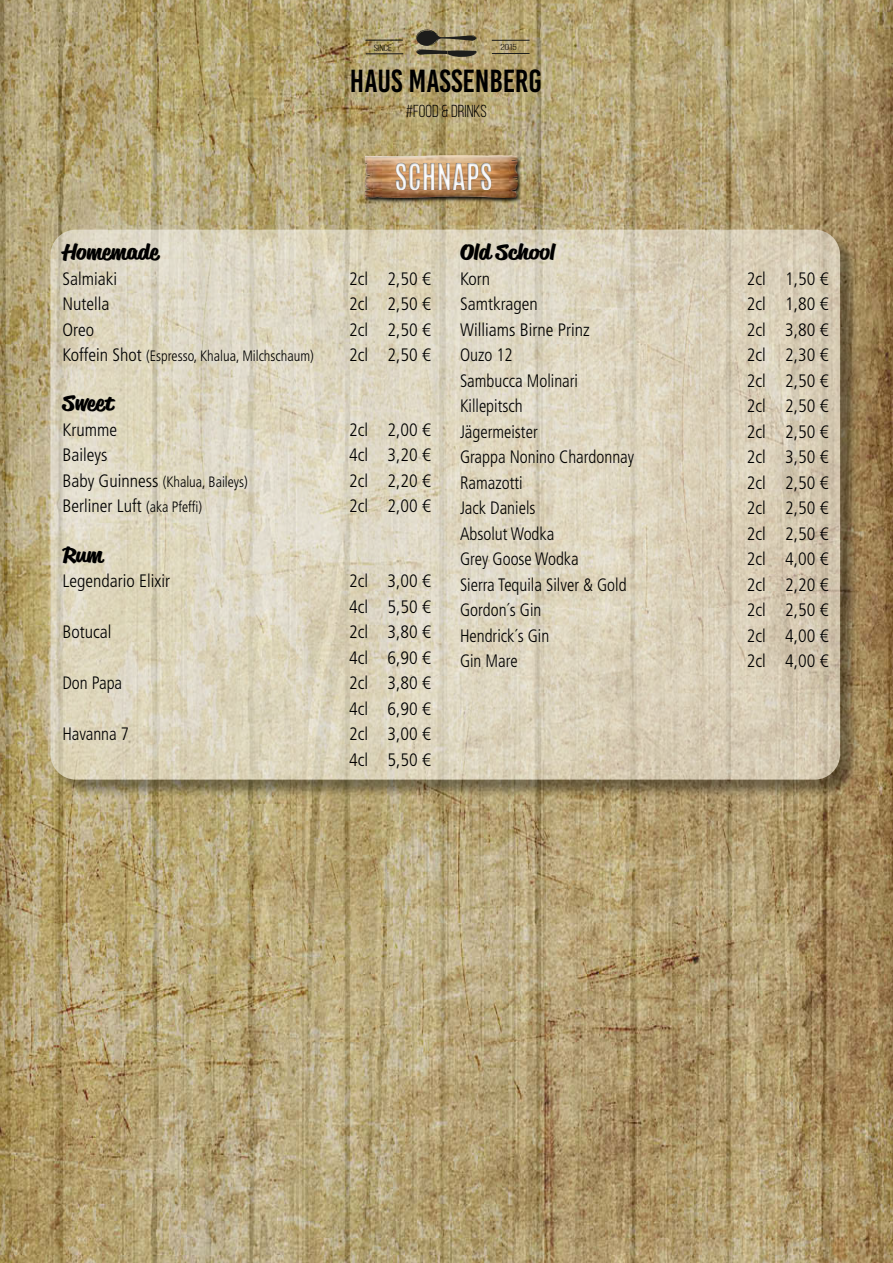
<style>
.page{position:relative;width:893px;height:1263px;background:#fff}
.page>*{position:absolute;margin:0;border:0;box-sizing:border-box;transform-origin:0 0}
.t1{font:31.95px "Base One";color:#000}
.t2{font:700 30.9px "Antonio";color:#fff;scale:.95 1}
.t3{font:700 21px "Reklame Script";color:#000}
.t4{font:300 condensed 18px "Frutiger LT Std";color:#000}
.t5{font:300 condensed 18px "Frutiger LT Std";color:#000;scale:.95 1}
.t6{font:17.4px "Bebas Neue";color:#000}
.t7{font:300 condensed 15px "Frutiger LT Std";color:#000;scale:.95 1}
.t8{font:9px "Bebas Neue";color:#000;scale:1.27 1}
.t9{font:8.7px "Bebas Neue";color:#000;scale:1.33 1}
.s1{font-size:18px}
.s2{font-size:15px}
</style>
<div class="page">
<img style="left:0;top:0;width:893px;height:1263px">
<svg style="left:416px;top:30px;width:61px;height:28px;background:#796f54"></svg>
<hr style="left:366px;top:40px;width:37px;height:1px;background:#1d1d1b">
<hr style="left:366px;top:54px;width:37px;height:1px;background:#1d1d1b">
<hr style="left:492px;top:40px;width:37px;height:1px;background:#1d1d1b">
<hr style="left:492px;top:53px;width:37px;height:1px;background:#1d1d1b">
<div style="left:53px;top:232px;width:806px;height:566px;background:#000;opacity:.75"></div>
<svg style="left:50px;top:230px;width:790px;height:550px;background:#dbd2bc"></svg>
<div style="left:364px;top:155px;width:158px;height:49px;background:#000;opacity:.93"></div>
<div style="left:363px;top:152px;width:156px;height:48px;background:#000;opacity:.24"></div>
<img style="left:387px;top:153px;width:149px;height:49px">
<p class="t8" style="left:374px;top:43px;width:16px">SINCE</p>
<p class="t9" style="left:500px;top:42px;width:14px">2015</p>
<h1 class="t1" style="left:350px;top:64px;width:193px">HAUS MASSENBERG</h1>
<p class="t6" style="left:406px;top:102px;width:83px">#FOOD &amp; DRINKS</p>
<h2 class="t2" style="left:395px;top:154px;width:104px">SCHNAPS</h2>
<p class="t3" style="left:62px;top:237px;width:98px">Homemade</p>
<p class="t4" style="left:62px;top:268px;width:56px">Salmiaki</p>
<p class="t4" style="left:349px;top:268px;width:20px">2cl</p>
<p class="t4" style="left:388px;top:268px;width:45px">2,50 €</p>
<p class="t4" style="left:62px;top:294px;width:49px">Nutella</p>
<p class="t4" style="left:349px;top:294px;width:20px">2cl</p>
<p class="t4" style="left:388px;top:294px;width:45px">2,50 €</p>
<p class="t4" style="left:62px;top:319px;width:33px">Oreo</p>
<p class="t4" style="left:349px;top:319px;width:20px">2cl</p>
<p class="t4" style="left:388px;top:319px;width:45px">2,50 €</p>
<p class="t7" style="left:62px;top:347px;width:266px"><span class="s1">Koffein Shot</span> (Espresso, Khalua, Milchschaum)</p>
<p class="t4" style="left:349px;top:345px;width:20px">2cl</p>
<p class="t4" style="left:388px;top:345px;width:45px">2,50 €</p>
<p class="t3" style="left:62px;top:388px;width:53px">Sweet</p>
<p class="t4" style="left:62px;top:419px;width:56px">Krumme</p>
<p class="t4" style="left:349px;top:419px;width:20px">2cl</p>
<p class="t4" style="left:388px;top:419px;width:45px">2,00 €</p>
<p class="t4" style="left:62px;top:445px;width:47px">Baileys</p>
<p class="t4" style="left:349px;top:445px;width:20px">4cl</p>
<p class="t4" style="left:388px;top:445px;width:45px">3,20 €</p>
<p class="t7" style="left:62px;top:473px;width:197px"><span class="s1">Baby Guinness</span> (Khalua, Baileys)</p>
<p class="t4" style="left:349px;top:470px;width:20px">2cl</p>
<p class="t4" style="left:388px;top:470px;width:45px">2,20 €</p>
<p class="t4" style="left:62px;top:496px;width:141px">Berliner Luft <span class="s2">(aka Pfeffi)</span></p>
<p class="t4" style="left:349px;top:496px;width:20px">2cl</p>
<p class="t4" style="left:388px;top:496px;width:45px">2,00 €</p>
<p class="t3" style="left:62px;top:540px;width:42px">Rum</p>
<p class="t4" style="left:62px;top:571px;width:109px">Legendario Elixir</p>
<p class="t4" style="left:349px;top:571px;width:20px">2cl</p>
<p class="t4" style="left:388px;top:571px;width:45px">3,00 €</p>
<p class="t4" style="left:349px;top:596px;width:20px">4cl</p>
<p class="t4" style="left:388px;top:596px;width:45px">5,50 €</p>
<p class="t4" style="left:62px;top:622px;width:51px">Botucal</p>
<p class="t4" style="left:349px;top:622px;width:20px">2cl</p>
<p class="t4" style="left:388px;top:622px;width:45px">3,80 €</p>
<p class="t4" style="left:349px;top:647px;width:20px">4cl</p>
<p class="t4" style="left:388px;top:647px;width:45px">6,90 €</p>
<p class="t5" style="left:62px;top:673px;width:64px">Don Papa</p>
<p class="t4" style="left:349px;top:673px;width:20px">2cl</p>
<p class="t4" style="left:388px;top:673px;width:45px">3,80 €</p>
<p class="t4" style="left:349px;top:698px;width:20px">4cl</p>
<p class="t4" style="left:388px;top:698px;width:45px">6,90 €</p>
<p class="t5" style="left:62px;top:724px;width:72px">Havanna 7</p>
<p class="t4" style="left:349px;top:724px;width:20px">2cl</p>
<p class="t4" style="left:388px;top:724px;width:45px">3,00 €</p>
<p class="t4" style="left:349px;top:749px;width:20px">4cl</p>
<p class="t4" style="left:388px;top:749px;width:45px">5,50 €</p>
<p class="t3" style="left:460px;top:237px;width:96px">Old School</p>
<p class="t4" style="left:460px;top:268px;width:32px">Korn</p>
<p class="t4" style="left:747px;top:268px;width:20px">2cl</p>
<p class="t4" style="left:785px;top:268px;width:45px">1,50 €</p>
<p class="t4" style="left:460px;top:294px;width:79px">Samtkragen</p>
<p class="t4" style="left:747px;top:294px;width:20px">2cl</p>
<p class="t4" style="left:785px;top:294px;width:45px">1,80 €</p>
<p class="t4" style="left:460px;top:319px;width:131px">Williams Birne Prinz</p>
<p class="t4" style="left:747px;top:319px;width:20px">2cl</p>
<p class="t4" style="left:785px;top:319px;width:45px">3,80 €</p>
<p class="t5" style="left:460px;top:345px;width:57px">Ouzo 12</p>
<p class="t4" style="left:747px;top:345px;width:20px">2cl</p>
<p class="t4" style="left:785px;top:345px;width:45px">2,30 €</p>
<p class="t5" style="left:460px;top:370px;width:126px">Sambucca Molinari</p>
<p class="t4" style="left:747px;top:370px;width:20px">2cl</p>
<p class="t4" style="left:785px;top:370px;width:45px">2,50 €</p>
<p class="t5" style="left:460px;top:396px;width:68px">Killepitsch</p>
<p class="t4" style="left:747px;top:396px;width:20px">2cl</p>
<p class="t4" style="left:785px;top:396px;width:45px">2,50 €</p>
<p class="t5" style="left:460px;top:421px;width:83px">Jägermeister</p>
<p class="t4" style="left:747px;top:421px;width:20px">2cl</p>
<p class="t4" style="left:785px;top:421px;width:45px">2,50 €</p>
<p class="t5" style="left:460px;top:447px;width:185px">Grappa Nonino Chardonnay</p>
<p class="t4" style="left:747px;top:447px;width:20px">2cl</p>
<p class="t4" style="left:785px;top:447px;width:45px">3,50 €</p>
<p class="t5" style="left:460px;top:472px;width:68px">Ramazotti</p>
<p class="t4" style="left:747px;top:472px;width:20px">2cl</p>
<p class="t4" style="left:785px;top:472px;width:45px">2,50 €</p>
<p class="t5" style="left:460px;top:498px;width:81px">Jack Daniels</p>
<p class="t4" style="left:747px;top:498px;width:20px">2cl</p>
<p class="t4" style="left:785px;top:498px;width:45px">2,50 €</p>
<p class="t5" style="left:460px;top:523px;width:101px">Absolut Wodka</p>
<p class="t4" style="left:747px;top:523px;width:20px">2cl</p>
<p class="t4" style="left:785px;top:523px;width:45px">2,50 €</p>
<p class="t5" style="left:460px;top:549px;width:127px">Grey Goose Wodka</p>
<p class="t4" style="left:747px;top:549px;width:20px">2cl</p>
<p class="t4" style="left:785px;top:549px;width:45px">4,00 €</p>
<p class="t5" style="left:460px;top:574px;width:177px">Sierra Tequila Silver &amp; Gold</p>
<p class="t4" style="left:747px;top:574px;width:20px">2cl</p>
<p class="t4" style="left:785px;top:574px;width:45px">2,20 €</p>
<p class="t5" style="left:460px;top:600px;width:87px">Gordon´s Gin</p>
<p class="t4" style="left:747px;top:600px;width:20px">2cl</p>
<p class="t4" style="left:785px;top:600px;width:45px">2,50 €</p>
<p class="t5" style="left:460px;top:625px;width:96px">Hendrick´s Gin</p>
<p class="t4" style="left:747px;top:625px;width:20px">2cl</p>
<p class="t4" style="left:785px;top:625px;width:45px">4,00 €</p>
<p class="t5" style="left:460px;top:651px;width:62px">Gin Mare</p>
<p class="t4" style="left:747px;top:651px;width:20px">2cl</p>
<p class="t4" style="left:785px;top:651px;width:45px">4,00 €</p>
</div>
